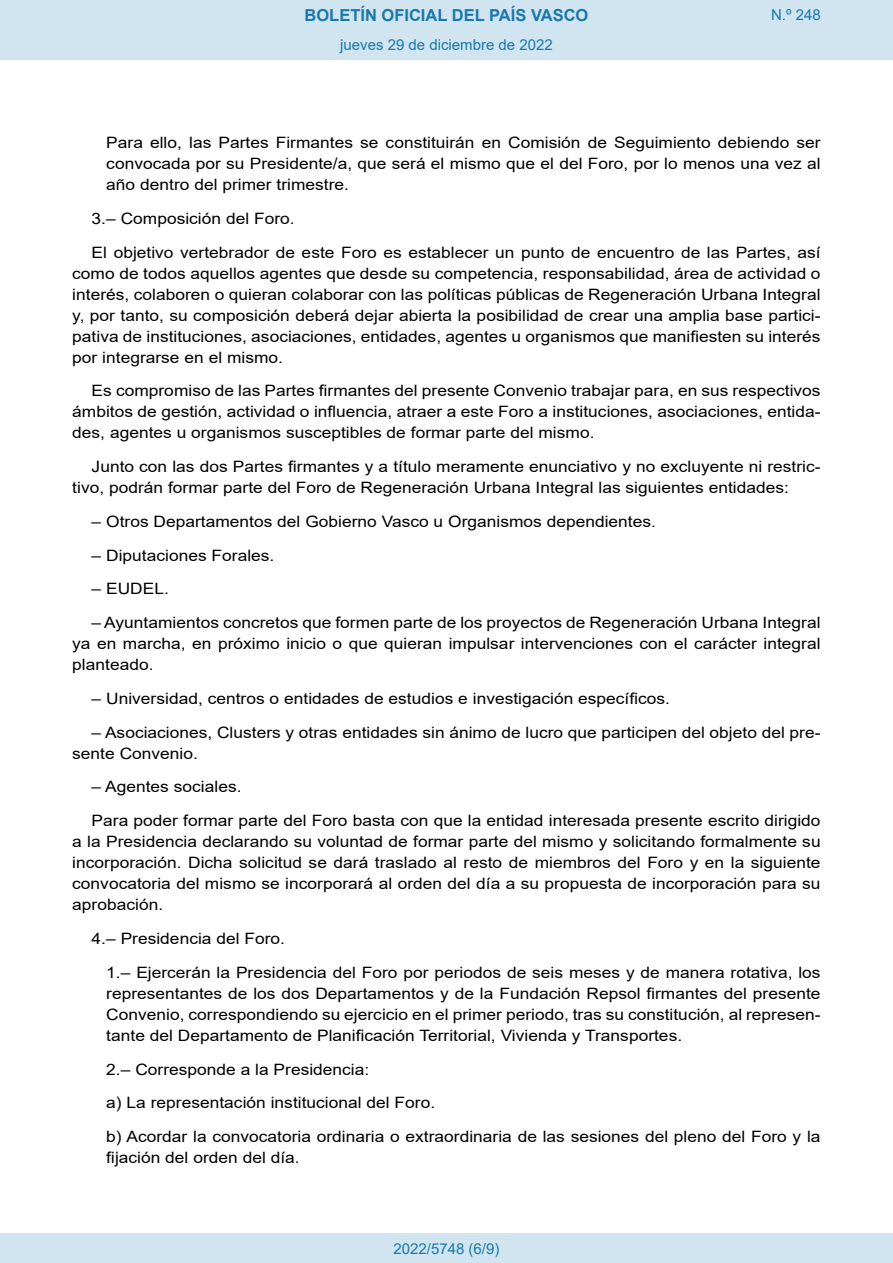
<style>
.page{position:relative;width:893px;height:1263px;background:#fff}
.page>*{position:absolute;margin:0;border:0;box-sizing:border-box;transform-origin:0 0}
.t1{font:700 16.5px "Arial";color:#1879ad}
.BOPVDetalle{font:15.6px/21px "Arial";color:#000;text-align:justify;scale:1.11 1}
.BOPVDetalle1{font:15.6px/21px "Arial";color:#000;text-align:justify;scale:1.11 1}
.Paginacion_Centro{font:15px "Arial";color:#1879ad}
</style>
<div class="page">
<div style="left:0;top:0;width:893px;height:60px;background:#d0e5f0"></div>
<div style="left:0;top:1233px;width:893px;height:30px;background:#d0e5f0"></div>
<p class="t1" style="left:305px;top:3px;width:285px">BOLETÍN OFICIAL DEL PAÍS VASCO</p>
<p class="Paginacion_Centro" style="left:340px;top:35px;width:214px">jueves 29 de diciembre de 2022</p>
<p class="Paginacion_Centro" style="left:771px;top:5px;width:51px">N.º 248</p>
<p class="BOPVDetalle1" style="left:106px;top:132px;width:645px">Para ello, las Partes Firmantes se constituirán en Comisión de Seguimiento debiendo ser convocada por su Presidente/a, que será el mismo que el del Foro, por lo menos una vez al año dentro del primer trimestre.</p>
<p class="BOPVDetalle" style="left:92px;top:208px;width:184px">3.– Composición del Foro.</p>
<p class="BOPVDetalle" style="left:72px;top:242px;width:676px;text-indent:19px">El objetivo vertebrador de este Foro es establecer un punto de encuentro de las Partes, así como de todos aquellos agentes que desde su competencia, responsabilidad, área de actividad o interés, colaboren o quieran colaborar con las políticas públicas de Regeneración Urbana Integral y, por tanto, su composición deberá dejar abierta la posibilidad de crear una amplia base partici&shy;pativa de instituciones, asociaciones, entidades, agentes u organismos que manifiesten su interés por integrarse en el mismo.</p>
<p class="BOPVDetalle" style="left:72px;top:380px;width:676px;text-indent:19px">Es compromiso de las Partes firmantes del presente Convenio trabajar para, en sus respectivos ámbitos de gestión, actividad o influencia, atraer a este Foro a instituciones, asociaciones, entida&shy;des, agentes u organismos susceptibles de formar parte del mismo.</p>
<p class="BOPVDetalle" style="left:72px;top:456px;width:676px;text-indent:19px">Junto con las dos Partes firmantes y a título meramente enunciativo y no excluyente ni restric&shy;tivo, podrán formar parte del Foro de Regeneración Urbana Integral las siguientes entidades:</p>
<p class="BOPVDetalle" style="left:92px;top:511px;width:510px">– Otros Departamentos del Gobierno Vasco u Organismos dependientes.</p>
<p class="BOPVDetalle" style="left:92px;top:545px;width:166px">– Diputaciones Forales.</p>
<p class="BOPVDetalle" style="left:92px;top:578px;width:71px">– EUDEL.</p>
<p class="BOPVDetalle" style="left:72px;top:612px;width:676px;text-indent:19px">– Ayuntamientos concretos que formen parte de los proyectos de Regeneración Urbana Integral ya en marcha, en próximo inicio o que quieran impulsar intervenciones con el carácter integral planteado.</p>
<p class="BOPVDetalle" style="left:92px;top:688px;width:523px">– Universidad, centros o entidades de estudios e investigación específicos.</p>
<p class="BOPVDetalle" style="left:72px;top:722px;width:676px;text-indent:19px">– Asociaciones, Clusters y otras entidades sin ánimo de lucro que participen del objeto del pre&shy;sente Convenio.</p>
<p class="BOPVDetalle" style="left:92px;top:776px;width:137px">– Agentes sociales.</p>
<p class="BOPVDetalle" style="left:72px;top:810px;width:676px;text-indent:19px">Para poder formar parte del Foro basta con que la entidad interesada presente escrito dirigido a la Presidencia declarando su voluntad de formar parte del mismo y solicitando formalmente su incorporación. Dicha solicitud se dará traslado al resto de miembros del Foro y en la siguiente convocatoria del mismo se incorporará al orden del día a su propuesta de incorporación para su aprobación.</p>
<p class="BOPVDetalle" style="left:92px;top:928px;width:176px">4.– Presidencia del Foro.</p>
<p class="BOPVDetalle1" style="left:106px;top:962px;width:645px">1.– Ejercerán la Presidencia del Foro por periodos de seis meses y de manera rotativa, los representantes de los dos Departamentos y de la Fundación Repsol firmantes del presente Convenio, correspondiendo su ejercicio en el primer periodo, tras su constitución, al represen&shy;tante del Departamento de Planificación Territorial, Vivienda y Transportes.</p>
<p class="BOPVDetalle1" style="left:106px;top:1058px;width:238px">2.– Corresponde a la Presidencia:</p>
<p class="BOPVDetalle1" style="left:106px;top:1092px;width:298px">a) La representación institucional del Foro.</p>
<p class="BOPVDetalle1" style="left:106px;top:1126px;width:645px">b) Acordar la convocatoria ordinaria o extraordinaria de las sesiones del pleno del Foro y la fijación del orden del día.</p>
<p class="Paginacion_Centro" style="left:393px;top:1238px;width:107px">2022/5748 (6/9)</p>
</div>
